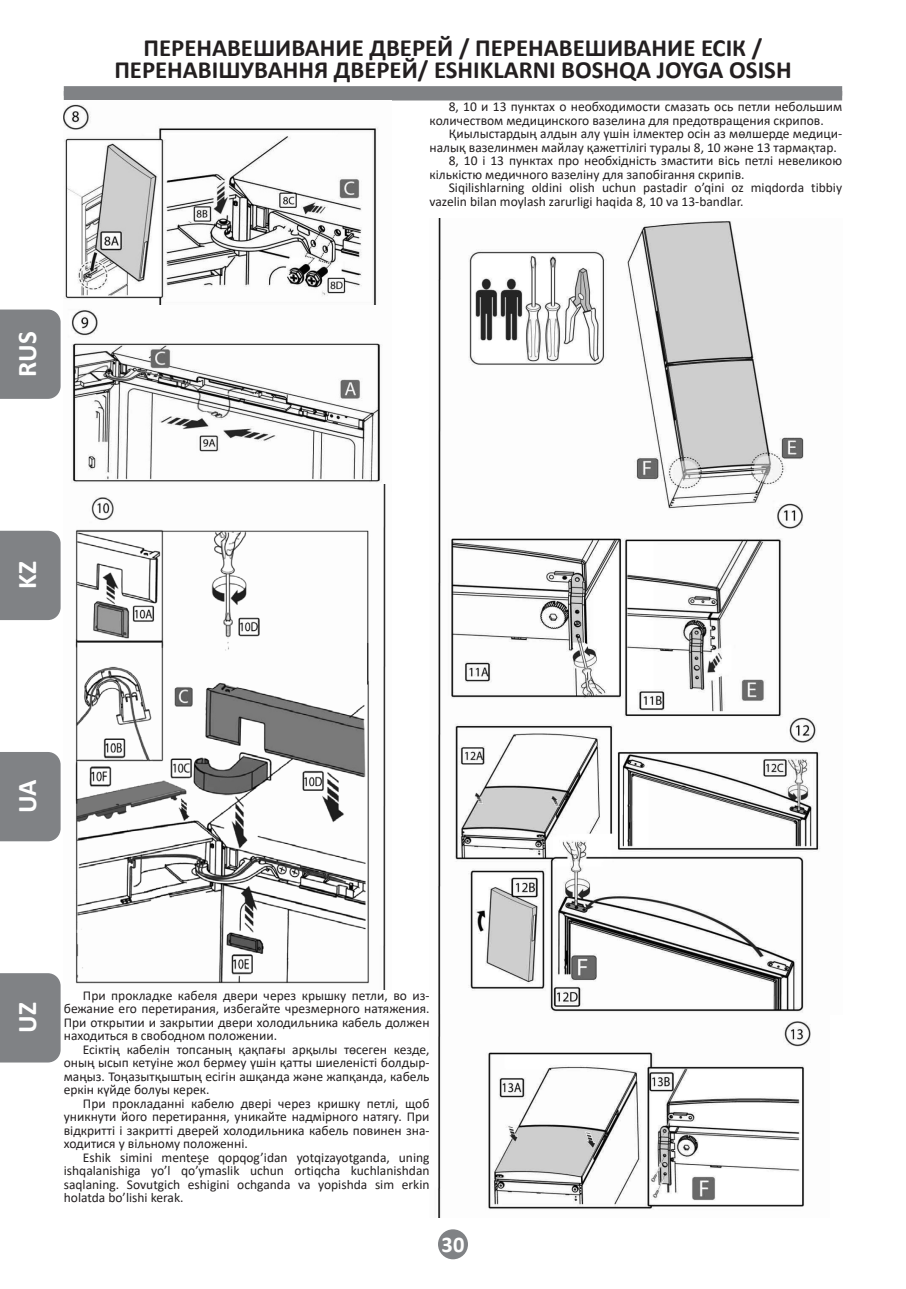
<style>
.page{position:relative;width:906px;height:1289px;background:#fff}
.page>*{position:absolute;margin:0;border:0;box-sizing:border-box;transform-origin:0 0}
.t1{font:700 27px "Calibri";color:#fff}
.Раздел_RUS{font:700 24.75px/22.5px "Calibri";color:#231f20;text-align:center}
.t2{font:700 22.5px "Calibri";color:#fff}
.Основной_8{font:13.5px/13.5px "Calibri";color:#231f20;text-align:justify}
</style>
<div class="page">
<div style="left:64px;top:91px;width:778px;height:9px;background:#808285"></div>
<div style="left:438px;top:1229px;width:30px;height:30px;background:#808285;border-radius:50%"></div>
<div style="left:0;top:752px;width:61px;height:89px;background:#808285"></div>
<div style="left:0;top:530px;width:61px;height:90px;background:#808285"></div>
<div style="left:0;top:309px;width:61px;height:90px;background:#808285"></div>
<div style="left:0;top:973px;width:61px;height:89px;background:#808285"></div>
<div style="left:64px;top:86px;width:778px;height:10px;background:#808285"></div>
<img style="left:64px;top:104px;width:314px;height:201px">
<img style="left:71px;top:310px;width:315px;height:679px">
<img style="left:438px;top:218px;width:382px;height:796px">
<img style="left:438px;top:1014px;width:373px;height:203px">
<h1 class="t1" style="left:8px;top:377px;width:47px;rotate:-90deg">RUS</h1>
<h1 class="t1" style="left:8px;top:589px;width:29px;rotate:-90deg">KZ</h1>
<p class="Раздел_RUS" style="left:114px;top:36px;width:678px">ПЕРЕНАВЕШИВАНИЕ ДВЕРЕЙ / ПЕРЕНАВЕШИВАНИЕ ЕСІК /<br>ПЕРЕНАВІШУВАННЯ ДВЕРЕЙ/ ESHIKLARNI BOSHQA JOYGA OSISH</p>
<p class="Основной_8" style="left:429px;top:100px;width:414px;text-indent:19px">8, 10 и 13 пунктах о необходимости смазать ось петли небольшим количеством медицинского вазелина для предотвращения скрипов.</p>
<p class="Основной_8" style="left:429px;top:127px;width:414px;text-indent:19px">Қиылыстардың алдын алу үшін ілмектер осін аз мөлшерде медици&shy;налық вазелинмен майлау қажеттілігі туралы 8, 10 және 13 тармақтар.</p>
<p class="Основной_8" style="left:429px;top:154px;width:414px;text-indent:19px">8, 10 і 13 пунктах про необхідність змастити вісь петлі невеликою кількістю медичного вазеліну для запобігання скрипів.</p>
<p class="Основной_8" style="left:429px;top:181px;width:414px;text-indent:19px">Siqilishlarning oldini olish uchun pastadir o’qini oz miqdorda tibbiy vazelin bilan moylash zarurligi haqida 8, 10 va 13-bandlar.</p>
<h1 class="t1" style="left:8px;top:813px;width:35px;rotate:-90deg">UA</h1>
<h1 class="t1" style="left:8px;top:1033px;width:32px;rotate:-90deg">UZ</h1>
<p class="Основной_8" style="left:64px;top:988px;width:367px;text-indent:19px">При прокладке кабеля двери через крышку петли, во из&shy;бежание его перетирания, избегайте чрезмерного натяжения.<br>При открытии и закрытии двери холодильника кабель должен находиться в свободном положении.</p>
<p class="Основной_8" style="left:64px;top:1042px;width:367px;text-indent:19px">Есіктің кабелін топсаның қақпағы арқылы төсеген кезде, оның ысып кетуіне жол бермеу үшін қатты шиеленісті болдыр&shy;маңыз. Тоңазытқыштың есігін ашқанда және жапқанда, кабель еркін күйде болуы керек.</p>
<p class="Основной_8" style="left:64px;top:1096px;width:367px;text-indent:19px">При прокладанні кабелю двері через кришку петлі, щоб уникнути його перетирання, уникайте надмірного натягу. При відкритті і закритті дверей холодильника кабель повинен зна&shy;ходитися у вільному положенні.</p>
<p class="Основной_8" style="left:64px;top:1150px;width:367px;text-indent:19px">Eshik simini menteşe qopqog’idan yotqizayotganda, uning ishqalanishiga yo’l qo’ymaslik uchun ortiqcha kuchlanishdan saqlaning. Sovutgich eshigini ochganda va yopishda sim erkin holatda bo’lishi kerak.</p>
<h3 class="t2" style="left:441px;top:1228px;width:24px">30</h3>
</div>
